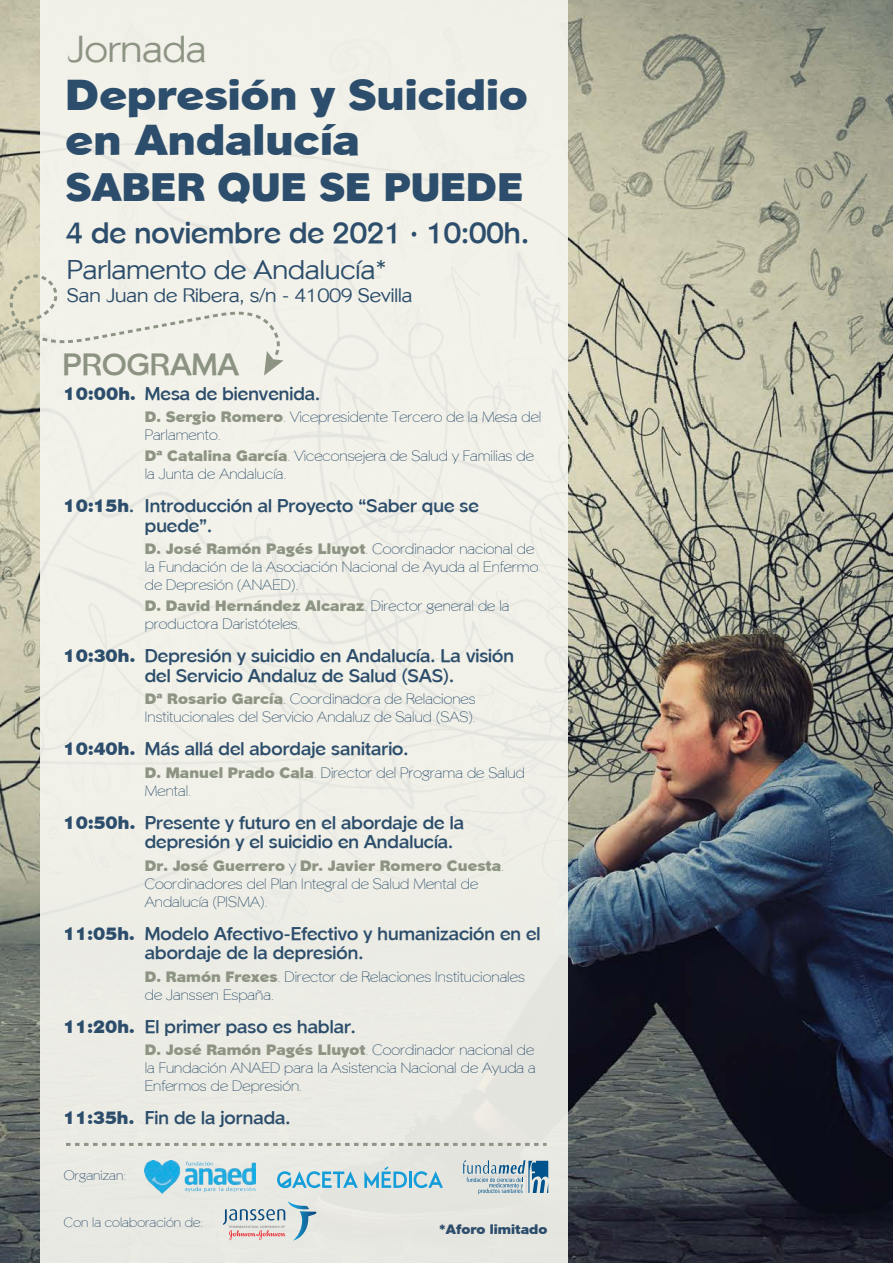
<style>
.page{position:relative;width:893px;height:1263px;background:#fff}
.page>*{position:absolute;margin:0;border:0;box-sizing:border-box;transform-origin:0 0}
.t1{font:800 43.05px/45.6px "Phinster";color:#2c4d6b}
.t2{font:800 39.6px "Phinster";color:#2c4d6b}
.t3{font:37.5px "Phinster";color:#8d9483}
.t4{font:700 30px "Phinster";color:#8c9382}
.t5{font:700 28.95px "Phinster";color:#2c4d6b}
.t6{font:27px "Phinster";color:#2c4d6b}
.t7{font:19.5px "Phinster";color:#2c4d6b}
.t8{font:700 18px/19.5px "Phinster";color:#2c4d6b}
.t9{font:15px/18px "Phinster Fine";color:#2c4d6b}
.t10{font:800 15px "Phinster";color:#8d9483}
.t11{font:13.5px "Phinster Fine";color:#2c4d6b}
.t12{font:800 13.5px "Phinster";color:#2c4d6b}
.s1{font-weight:800}
.s2{font-family:"Phinster";font-weight:800;color:#8d9483}
.s3{font-family:"Phinster Fine";font-weight:400;color:#2c4d6b}
</style>
<div class="page">
<img style="left:0;top:0;width:893px;height:1263px">
<div style="left:40px;top:0;width:527px;height:1263px;background:#f5f5ee"></div>
<svg style="left:277px;top:1171px;width:81px;height:17px"></svg>
<svg style="left:364px;top:1166px;width:43px;height:22px"></svg>
<hr style="left:409px;top:1171px;width:3px;height:17px;background:#159dd9">
<svg style="left:414px;top:1171px;width:29px;height:17px"></svg>
<svg style="left:223px;top:1201px;width:93px;height:39px"></svg>
<svg style="left:0;top:274px;width:284px;height:102px"></svg>
<svg style="left:66px;top:1143px;width:481px;height:3px"></svg>
<img style="left:145px;top:1161px;width:110px;height:32px">
<svg style="left:461px;top:1160px;width:87px;height:34px"></svg>
<h3 class="t3" style="left:67px;top:28px;width:141px">Jornada</h3>
<h1 class="t1" style="left:66px;top:71px;width:464px">Depresión y Suicidio en Andalucía</h1>
<h2 class="t2" style="left:66px;top:165px;width:459px">SABER QUE SE PUEDE</h2>
<h3 class="t5" style="left:66px;top:216px;width:465px">4 de noviembre de 2021 · 10:00h.</h3>
<h3 class="t6" style="left:67px;top:254px;width:321px">Parlamento de Andalucía*</h3>
<h3 class="t7" style="left:67px;top:285px;width:347px">San Juan de Ribera, s/n - 41009 Sevilla</h3>
<h3 class="t4" style="left:63px;top:347px;width:178px">PROGRAMA</h3>
<p class="t8" style="left:64px;top:384px;width:258px"><span class="s1">10:00h.</span> Mesa de bienvenida.</p>
<p class="t9" style="left:145px;top:408px;width:398px"><span class="s2">D. Sergio Romero</span>. Vicepresidente Tercero de la Mesa del<br>Parlamento.</p>
<p class="t9" style="left:145px;top:447px;width:391px"><span class="s2">Dª Catalina García</span>. Viceconsejera de Salud y Familias de la Junta de Andalucía.</p>
<p class="t8" style="left:145px;top:496px;width:336px;text-indent:-81px"><span class="s1">10:15h</span>. Introducción al Proyecto “Saber que se puede”.</p>
<p class="t10" style="left:145px;top:541px;width:391px">D. José Ramón Pagés Lluyot<span class="s3">. Coordinador nacional de</span></p>
<p class="t9" style="left:145px;top:558px;width:395px">la Fundación de la Asociación Nacional de Ayuda al Enfermo de Depresión (ANAED).</p>
<p class="t10" style="left:145px;top:598px;width:366px">D. David Hernández Alcaraz<span class="s3">. Director general de la</span></p>
<p class="t9" style="left:145px;top:615px;width:157px">productora Daristóteles.</p>
<p class="t8" style="left:145px;top:646px;width:371px;text-indent:-81px"><span class="s1">10:30h.</span> Depresión y suicidio en Andalucía. La visión del Servicio Andaluz de Salud (SAS).</p>
<p class="t9" style="left:145px;top:690px;width:333px"><span class="s2">Dª Rosario García</span>. Coordinadora de Relaciones<br>Institucionales del Servicio Andaluz de Salud (SAS).</p>
<p class="t8" style="left:64px;top:739px;width:346px"><span class="s1">10:40h.</span> Más allá del abordaje sanitario.</p>
<p class="t9" style="left:145px;top:764px;width:382px"><span class="s2">D. Manuel Prado Cala</span>. Director del Programa de Salud<br>Mental.</p>
<p class="t8" style="left:145px;top:813px;width:321px;text-indent:-81px"><span class="s1">10:50h.</span> Presente y futuro en el abordaje de la depresión y el suicidio en Andalucía.</p>
<p class="t10" style="left:145px;top:857px;width:361px">Dr. José Guerrero <span class="s3">y</span> Dr. Javier Romero Cuesta<span class="s3">.</span></p>
<p class="t9" style="left:145px;top:875px;width:335px">Coordinadores del Plan Integral de Salud Mental de<br>Andalucía (PISMA).</p>
<p class="t8" style="left:145px;top:924px;width:397px;text-indent:-81px"><span class="s1">11:05h.</span> Modelo Afectivo-Efectivo y humanización en el abordaje de la depresión.</p>
<p class="t9" style="left:145px;top:968px;width:382px"><span class="s2">D. Ramón Frexes</span>. Director de Relaciones Institucionales de Janssen España.</p>
<p class="t8" style="left:64px;top:1017px;width:293px"><span class="s1">11:20h.</span> El primer paso es hablar.</p>
<p class="t10" style="left:145px;top:1042px;width:391px">D. José Ramón Pagés Lluyot<span class="s3">. Coordinador nacional de</span></p>
<p class="t9" style="left:145px;top:1059px;width:393px">la Fundación ANAED para la Asistencia Nacional de Ayuda a<br>Enfermos de Depresión.</p>
<p class="t8" style="left:64px;top:1108px;width:228px"><span class="s1">11:35h.</span> Fin de la jornada.</p>
<p class="t11" style="left:64px;top:1168px;width:64px">Organizan:</p>
<p class="t11" style="left:64px;top:1215px;width:141px">Con la colaboración de:</p>
<p class="t12" style="left:439px;top:1221px;width:110px">*Aforo limitado</p>
</div>
